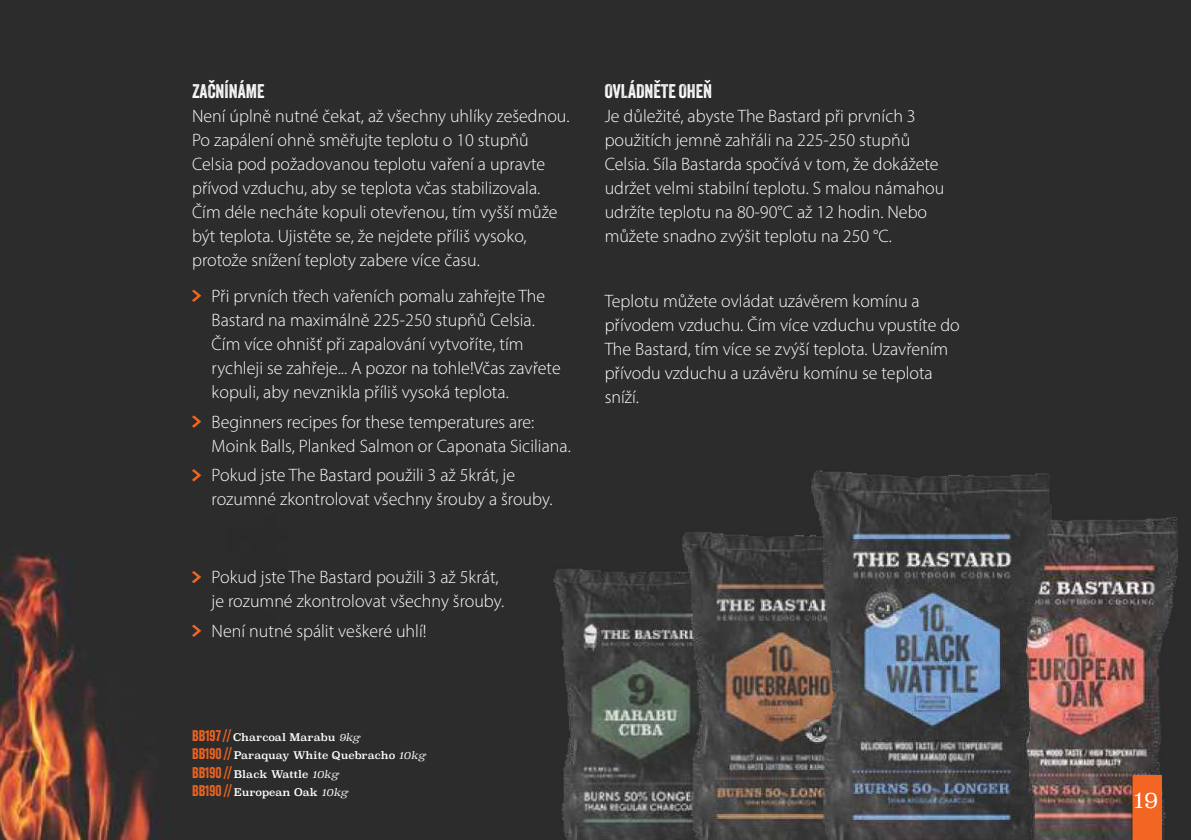
<style>
.page{position:relative;width:1191px;height:840px;background:#fff}
.page>*{position:absolute;margin:0;border:0;box-sizing:border-box;transform-origin:0 0}
.t1{font:22.8px "Superclarendon Lt";color:#fff}
.t2{font:19.2px "Veneer";color:#fff}
.t3{font:300 18px/24px "Myriad Pro";color:#fff}
.t4{font:10.4px/18.4px "Superclarendon Rg";color:#fff}
.s1{font-family:"Veneer";font-size:15px;color:#f26521}
.s2{font-family:"Superclarendon Lt";font-style:italic}
</style>
<div class="page">
<div style="left:0;top:0;width:1191px;height:839px;background:#2c2c2c"></div>
<svg style="left:192px;top:289px;width:9px;height:13px"></svg>
<svg style="left:192px;top:415px;width:9px;height:12px"></svg>
<svg style="left:192px;top:469px;width:9px;height:12px"></svg>
<svg style="left:192px;top:570px;width:9px;height:13px"></svg>
<svg style="left:192px;top:624px;width:9px;height:12px"></svg>
<img style="left:542px;top:555px;width:106px;height:284px">
<img style="left:648px;top:517px;width:158px;height:322px">
<img style="left:1056px;top:515px;width:121px;height:324px">
<img style="left:1130px;top:775px;width:31px;height:64px">
<img style="left:806px;top:461px;width:250px;height:378px">
<p class="t2" style="left:192px;top:79px;width:74px">ZAČNÍNÁME</p>
<p class="t3" style="left:192px;top:103px;width:379px">Není úplně nutné čekat, až všechny uhlíky zešednou.<br>Po zapálení ohně směřujte teplotu o 10 stupňů Celsia pod požadovanou teplotu vaření a upravte přívod vzduchu, aby se teplota včas stabilizovala.<br>Čím déle necháte kopuli otevřenou, tím vyšší může být teplota. Ujistěte se, že nejdete příliš vysoko, protože snížení teploty zabere více času.</p>
<p class="t3" style="left:212px;top:283px;width:351px">Při prvních třech vařeních pomalu zahřejte The Bastard na maximálně 225-250 stupňů Celsia.<br>Čím více ohnišť při zapalování vytvoříte, tím rychleji se zahřeje... A pozor na tohle!Včas zavřete kopuli, aby nevznikla příliš vysoká teplota.</p>
<p class="t3" style="left:212px;top:409px;width:361px">Beginners recipes for these temperatures are:<br>Moink Balls, Planked Salmon or Caponata Siciliana.</p>
<p class="t3" style="left:212px;top:463px;width:342px">Pokud jste The Bastard použili 3 až 5krát, je rozumné zkontrolovat všechny šrouby a šrouby.</p>
<p class="t3" style="left:212px;top:564px;width:294px">Pokud jste The Bastard použili 3 až 5krát, je rozumné zkontrolovat všechny šrouby.</p>
<p class="t3" style="left:212px;top:618px;width:216px">Není nutné spálit veškeré uhlí!</p>
<p class="t2" style="left:604px;top:79px;width:109px">OVLÁDNĚTE OHEŇ</p>
<p class="t3" style="left:604px;top:103px;width:341px">Je důležité, abyste The Bastard při prvních 3 použitích jemně zahřáli na 225-250 stupňů Celsia. Síla Bastarda spočívá v tom, že dokážete udržet velmi stabilní teplotu. S malou námahou udržíte teplotu na 80-90°C až 12 hodin. Nebo můžete snadno zvýšit teplotu na 250 °C.</p>
<p class="t3" style="left:604px;top:289px;width:356px">Teplotu můžete ovládat uzávěrem komínu a přívodem vzduchu. Čím více vzduchu vpustíte do The Bastard, tím více se zvýší teplota. Uzavřením přívodu vzduchu a uzávěru komínu se teplota sníží.</p>
<p class="t4" style="left:192px;top:727px;width:235px"><span class="s1">BB197 //</span> Charcoal Marabu <span class="s2">9kg<br></span><span class="s1">BB190 //</span> Paraquay White Quebracho <span class="s2">10kg<br></span><span class="s1">BB190 //</span> Black Wattle <span class="s2">10kg<br></span><span class="s1">BB190 //</span> European Oak <span class="s2">10kg</span></p>
<p class="t1" style="left:1134px;top:785px;width:26px">19</p>
</div>
